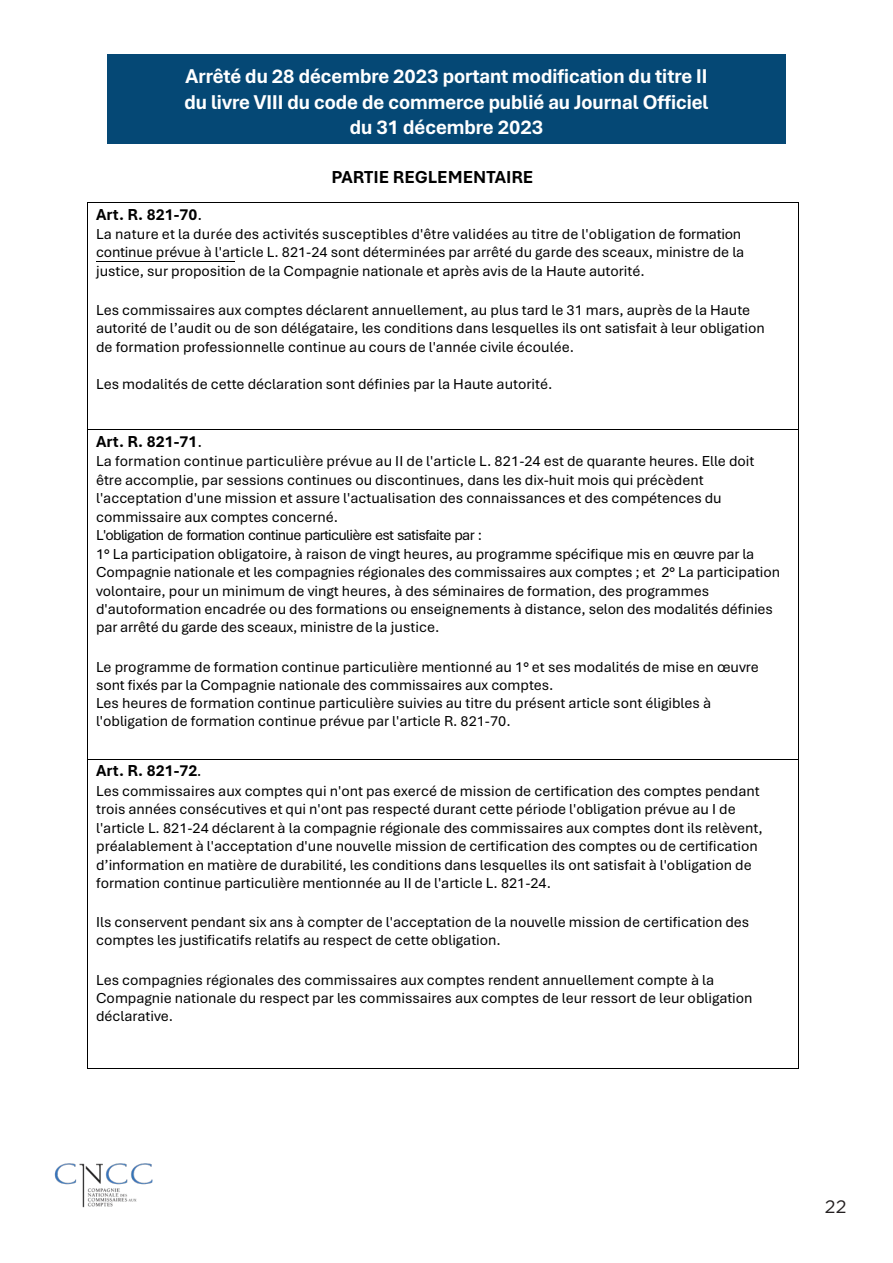
<style>
.page{position:relative;width:893px;height:1263px;background:#fff}
.page>*{position:absolute;margin:0;border:0;box-sizing:border-box;transform-origin:0 0}
.t1{font:700 21.15px/26px "Aptos";letter-spacing:.005em;color:#fff;text-align:center}
.t2{font:700 21px/25.2px "Aptos Display";color:#fff;text-align:center}
.t3{font:700 18.3px "Aptos";color:#000}
.t4{font:18px "Gotham";color:#231f20}
.t5{font:700 16.8px "Aptos";letter-spacing:.01em;color:#000}
.t6{font:15.15px/18.5px "Aptos";color:#000}
.s1{font-weight:400}
.s2{font-weight:400;font-style:italic}
</style>
<div class="page">
<img style="left:54px;top:1163px;width:99px;height:44px">
<hr style="left:96px;top:262px;width:138px;height:1px;background:#000">
<hr style="left:88px;top:202px;width:711px;height:1px;background:#000">
<hr style="left:87px;top:203px;width:1px;height:226px;background:#000">
<hr style="left:799px;top:203px;width:1px;height:226px;background:#000">
<hr style="left:88px;top:429px;width:711px;height:1px;background:#000">
<hr style="left:87px;top:430px;width:1px;height:329px;background:#000">
<hr style="left:799px;top:430px;width:1px;height:329px;background:#000">
<hr style="left:88px;top:759px;width:711px;height:1px;background:#000">
<hr style="left:87px;top:759px;width:1px;height:309px;background:#000">
<hr style="left:88px;top:1068px;width:711px;height:1px;background:#000">
<hr style="left:799px;top:759px;width:1px;height:309px;background:#000">
<div style="left:107px;top:54px;width:679px;height:90px;background:#054875"></div>
<p class="t1" style="left:105px;top:60px;width:656px">Arrêté du 28 décembre 2023 portant modification du titre II du livre<br>VIII du code de commerce publié au Journal O=iciel du 31 décembre<br>2023</p>
<p class="t3" style="left:331px;top:164px;width:204px">PARTIE REGLEMENTAIRE</p>
<p class="t5" style="left:96px;top:203px;width:108px">Art. R. 821-70<span class="s1">.</span></p>
<p class="t6" style="left:96px;top:224px;width:650px">La nature et la durée des activités susceptibles d'être validées au titre de l'obligation de formation continue prévue à l'article L. 821-24 sont déterminées par arrêté du garde des sceaux, ministre de la justice, sur proposition de la Compagnie nationale et après avis de la Haute autorité.</p>
<p class="t6" style="left:96px;top:300px;width:670px">Les commissaires aux comptes déclarent annuellement, au plus tard le 31 mars, auprès de la Haute autorité de l’audit ou de son délégataire, les conditions dans lesquelles ils ont satisfait à leur obligation de formation professionnelle continue au cours de l'année civile écoulée.</p>
<p class="t6" style="left:96px;top:374px;width:458px">Les modalités de cette déclaration sont définies par la Haute autorité.</p>
<p class="t2" style="left:184px;top:63px;width:525px">Arrêté du 28 décembre 2023 portant modification du titre II du livre VIII du code de commerce publié au Journal Officiel du 31 décembre 2023</p>
<p class="t5" style="left:96px;top:430px;width:108px">Art. R. 821-71<span class="s1">.</span></p>
<p class="t6" style="left:96px;top:451px;width:686px">La formation continue particulière prévue au II de l'article L. 821-24 est de quarante heures. Elle doit être accomplie, par sessions continues ou discontinues, dans les dix-huit mois qui précèdent l'acceptation d'une mission et assure l'actualisation des connaissances et des compétences du commissaire aux comptes concerné.<br>L'obligation de formation continue particulière est satisfaite par :<br>1° La participation obligatoire, à raison de vingt heures, au programme spécifique mis en œuvre par la Compagnie nationale et les compagnies régionales des commissaires aux comptes ; et 2° La participation volontaire, pour un minimum de vingt heures, à des séminaires de formation, des programmes d'autoformation encadrée ou des formations ou enseignements à distance, selon des modalités définies par arrêté du garde des sceaux, ministre de la justice.</p>
<p class="t6" style="left:96px;top:657px;width:664px">Le programme de formation continue particulière mentionné au 1° et ses modalités de mise en œuvre sont fixés par la Compagnie nationale des commissaires aux comptes.<br>Les heures de formation continue particulière suivies au titre du présent article sont éligibles à l'obligation de formation continue prévue par l'article R. 821-70.</p>
<p class="t5" style="left:96px;top:759px;width:108px">Art. R. 821-72<span class="s2">.</span></p>
<p class="t6" style="left:96px;top:781px;width:668px">Les commissaires aux comptes qui n'ont pas exercé de mission de certification des comptes pendant trois années consécutives et qui n'ont pas respecté durant cette période l'obligation prévue au I de l'article L. 821-24 déclarent à la compagnie régionale des commissaires aux comptes dont ils relèvent, préalablement à l'acceptation d'une nouvelle mission de certification des comptes ou de certification d’information en matière de durabilité, les conditions dans lesquelles ils ont satisfait à l'obligation de formation continue particulière mentionnée au II de l'article L. 821-24.</p>
<p class="t6" style="left:96px;top:912px;width:655px">Ils conservent pendant six ans à compter de l'acceptation de la nouvelle mission de certification des comptes les justificatifs relatifs au respect de cette obligation.</p>
<p class="t6" style="left:96px;top:970px;width:658px;line-height:18px">Les compagnies régionales des commissaires aux comptes rendent annuellement compte à la<br>Compagnie nationale du respect par les commissaires aux comptes de leur ressort de leur obligation déclarative.</p>
<p class="t4" style="left:825px;top:1195px;width:23px">22</p>
</div>
